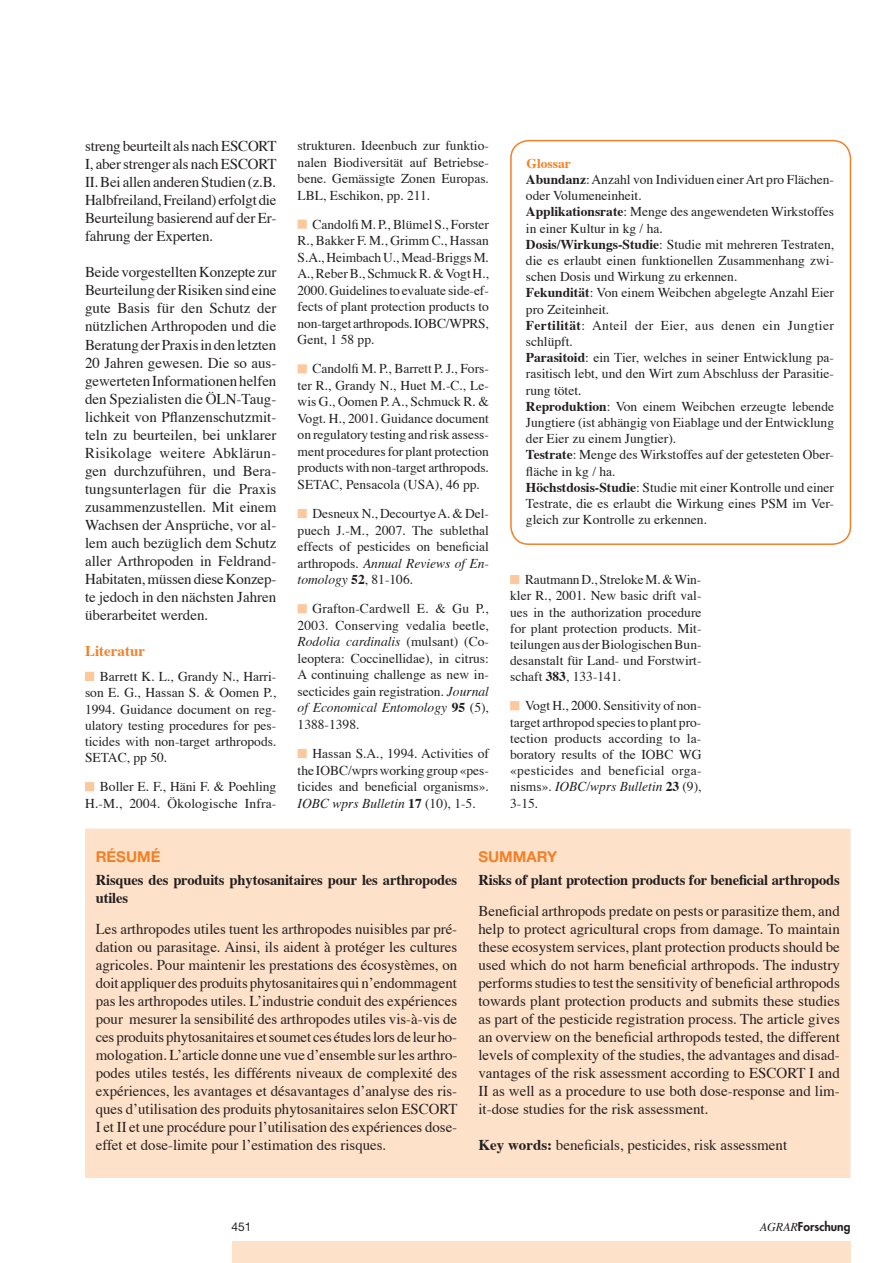
<style>
.page{position:relative;width:893px;height:1263px;background:#fff}
.page>*{position:absolute;margin:0;border:0;box-sizing:border-box;transform-origin:0 0}
.t1{font:15px/18px "Times";color:#231f20;text-align:justify}
.t2{font:700 15px/18px "Times";letter-spacing:-.01em;color:#231f20}
.t3{font:700 15px "Helvetica Neue";color:#f48026}
.t4{font:700 15px "Times";color:#f48026}
.t5{font:13.5px/16.2px "Times";color:#231f20;text-align:justify}
.t6{font:800 12px "Futura";color:#231f20}
.t7{font:12px "Helvetica Neue";color:#231f20}
.s1{font-style:italic}
.s2{font-weight:700}
.s3{font-weight:700;color:#f48026}
.s4{font-family:"Times";font-weight:400;font-style:italic}
</style>
<div class="page">
<div style="left:232px;top:1242px;width:618px;height:21px;background:#fee1c9"></div>
<div style="left:85px;top:829px;width:765px;height:349px;background:#fee1c9"></div>
<div style="left:85px;top:672px;width:9px;height:9px;background:#fcc89c"></div>
<div style="left:85px;top:782px;width:9px;height:9px;background:#fcc89c;border:2px solid #fcc89c"></div>
<div style="left:298px;top:220px;width:9px;height:9px;background:#fcc89c;border:2px solid #fcc89c"></div>
<div style="left:298px;top:364px;width:9px;height:9px;background:#fcc89c;border:2px solid #fcc89c"></div>
<div style="left:298px;top:509px;width:9px;height:9px;background:#fcc89c;border:2px solid #fcc89c"></div>
<div style="left:298px;top:604px;width:9px;height:9px;background:#fcc89c;border:2px solid #fcc89c"></div>
<div style="left:298px;top:749px;width:9px;height:9px;background:#fcc89c;border:2px solid #fcc89c"></div>
<div style="left:510px;top:575px;width:9px;height:9px;background:#fcc89c;border:2px solid #fcc89c"></div>
<div style="left:510px;top:701px;width:9px;height:9px;background:#fcc89c;border:2px solid #fcc89c"></div>
<div style="left:510px;top:140px;width:341px;height:405px;border:2px solid #f48026;border-radius:18px"></div>
<p class="t1" style="left:85px;top:136px;width:193px">streng beurteilt als nach ESCORT I, aber strenger als nach ESCORT II. Bei allen anderen Studien (z.B.<br>Halbfreiland, Freiland) erfolgt die Beurteilung basierend auf der Er&shy;fahrung der Experten.</p>
<p class="t1" style="left:85px;top:262px;width:193px">Beide vorgestellten Konzepte zur Beurteilung der Risiken sind eine gute Basis für den Schutz der nützlichen Arthropoden und die Beratung der Praxis in den letzten 20 Jahren gewesen. Die so aus&shy;gewerteten Informationen helfen den Spezialisten die ÖLN-Taug&shy;lichkeit von Pflanzenschutzmit&shy;teln zu beurteilen, bei unklarer Risikolage weitere Abklärun&shy;gen durchzuführen, und Bera&shy;tungsunterlagen für die Praxis zusammenzustellen. Mit einem Wachsen der Ansprüche, vor al&shy;lem auch bezüglich dem Schutz aller Arthropoden in Feldrand-Habitaten, müssen diese Konzep&shy;te jedoch in den nächsten Jahren überarbeitet werden.</p>
<p class="t4" style="left:85px;top:637px;width:61px">Literatur</p>
<p class="t5" style="left:85px;top:667px;width:193px;text-indent:15px">Barrett K. L., Grandy N., Harri&shy;son E. G., Hassan S. &amp; Oomen P., 1994. Guidance document on reg&shy;ulatory testing procedures for pes&shy;ticides with non-target arthropods.<br>SETAC, pp 50.</p>
<p class="t5" style="left:85px;top:777px;width:193px;text-align:right">Boller E. F., Häni F. &amp; Poehling<br>H.-M., 2004. Ökologische Infra-</p>
<p class="t5" style="left:298px;top:136px;width:193px">strukturen. Ideenbuch zur funktio&shy;nalen Biodiversität auf Betriebse&shy;bene. Gemässigte Zonen Europas.<br>LBL, Eschikon, pp. 211.</p>
<p class="t5" style="left:298px;top:215px;width:193px;text-indent:15px">Candolfi M. P., Blümel S., Forster R., Bakker F. M., Grimm C., Hassan S.A., Heimbach U., Mead-Briggs M.<br>A., Reber B., Schmuck R. &amp; Vogt H., 2000. Guidelines to evaluate side-ef&shy;fects of plant protection products to non-target arthropods. IOBC/WPRS, Gent, 1 58 pp.</p>
<p class="t5" style="left:298px;top:359px;width:193px;text-indent:15px">Candolfi M. P., Barrett P. J., Fors&shy;ter R., Grandy N., Huet M.-C., Le&shy;wis G., Oomen P. A., Schmuck R. &amp; Vogt. H., 2001. Guidance document on regulatory testing and risk assess&shy;ment procedures for plant protection products with non-target arthropods.<br>SETAC, Pensacola (USA), 46 pp.</p>
<p class="t5" style="left:298px;top:504px;width:193px;text-indent:15px">Desneux N., Decourtye A. &amp; Del&shy;puech J.-M., 2007. The sublethal effects of pesticides on beneficial arthropods. <span class="s1">Annual Reviews of En&shy;tomology</span> <span class="s2">52</span>, 81-106.</p>
<p class="t5" style="left:298px;top:599px;width:193px;text-indent:15px">Grafton-Cardwell E. &amp; Gu P., 2003. Conserving vedalia beetle, <span class="s1">Rodolia cardinalis</span> (mulsant) (Co&shy;leoptera: Coccinellidae), in citrus:<br>A continuing challenge as new in&shy;secticides gain registration. <span class="s1">Journal of Economical Entomology</span> <span class="s2">95</span> (5), 1388-1398.</p>
<p class="t5" style="left:298px;top:744px;width:193px;text-indent:15px">Hassan S.A., 1994. Activities of the IOBC/wprs working group «pes&shy;ticides and beneficial organisms».<br><span class="s1">IOBC wprs Bulletin</span> <span class="s2">17</span> (10), 1-5.</p>
<p class="t5" style="left:526px;top:154px;width:310px;text-align:left"><span class="s3">Glossar<br></span><span class="s2">Abundanz</span>: Anzahl von Individuen einer Art pro Flächen&shy;oder Volumeneinheit.<br><span class="s2">Applikationsrate</span>: Menge des angewendeten Wirkstoffes in einer Kultur in kg / ha.<br><span class="s2">Dosis/Wirkungs-Studie</span>: Studie mit mehreren Testraten, die es erlaubt einen funktionellen Zusammenhang zwi&shy;schen Dosis und Wirkung zu erkennen.<br><span class="s2">Fekundität</span>: Von einem Weibchen abgelegte Anzahl Eier pro Zeiteinheit.<br><span class="s2">Fertilität</span>: Anteil der Eier, aus denen ein Jungtier schlüpft.<br><span class="s2">Parasitoid</span>: ein Tier, welches in seiner Entwicklung pa&shy;rasitisch lebt, und den Wirt zum Abschluss der Parasitie&shy;rung tötet.<br><span class="s2">Reproduktion</span>: Von einem Weibchen erzeugte lebende Jungtiere (ist abhängig von Eiablage und der Entwicklung der Eier zu einem Jungtier).<br><span class="s2">Testrate</span>: Menge des Wirkstoffes auf der getesteten Ober&shy;fläche in kg / ha.<br><span class="s2">Höchstdosis-Studie</span>: Studie mit einer Kontrolle und einer Testrate, die es erlaubt die Wirkung eines PSM im Ver&shy;gleich zur Kontrolle zu erkennen.</p>
<p class="t5" style="left:510px;top:570px;width:193px;text-indent:15px">Rautmann D., Streloke M. &amp; Win&shy;kler R., 2001. New basic drift val&shy;ues in the authorization procedure for plant protection products. Mit&shy;teilungen aus der Biologischen Bun&shy;desanstalt für Land- und Forstwirt&shy;schaft <span class="s2">383</span>, 133-141.</p>
<p class="t5" style="left:510px;top:696px;width:193px;text-indent:15px">Vogt H., 2000. Sensitivity of non&shy;target arthropod species to plant pro&shy;tection products according to la&shy;boratory results of the IOBC WG «pesticides and beneficial orga&shy;nisms». <span class="s1">IOBC/wprs Bulletin</span> <span class="s2">23</span> (9), 3-15.</p>
<p class="t3" style="left:96px;top:848px;width:33px">RÉSUM</p>
<p class="t3" style="left:151px;top:848px;width:11px">É</p>
<p class="t2" style="left:96px;top:870px;width:363px">Risques des produits phytosanitaires pour les arthropodes utiles</p>
<p class="t1" style="left:96px;top:919px;width:363px">Les arthropodes utiles tuent les arthropodes nuisibles par pré&shy;dation ou parasitage. Ainsi, ils aident à protéger les cultures agricoles. Pour maintenir les prestations des écosystèmes, on doit appliquer des produits phytosanitaires qui n’endommagent pas les arthropodes utiles. L’industrie conduit des expériences pour mesurer la sensibilité des arthropodes utiles vis-à-vis de ces produits phytosanitaires et soumet ces études lors de leur ho&shy;mologation. L’article donne une vue d’ensemble sur les arthro&shy;podes utiles testés, les différents niveaux de complexité des expériences, les avantages et désavantages d’analyse des ris&shy;ques d’utilisation des produits phytosanitaires selon ESCORT I et II et une procédure pour l’utilisation des expériences dose&shy;effet et dose-limite pour l’estimation des risques.</p>
<p class="t3" style="left:478px;top:847px;width:23px">SUMMAR</p>
<p class="t3" style="left:547px;top:847px;width:12px">Y</p>
<p class="t2" style="left:478px;top:870px;width:363px">Risks of plant protection products for beneficial arthropods</p>
<p class="t1" style="left:478px;top:901px;width:363px">Beneficial arthropods predate on pests or parasitize them, and help to protect agricultural crops from damage. To maintain these ecosystem services, plant protection products should be used which do not harm beneficial arthropods. The industry performs studies to test the sensitivity of beneficial arthropods towards plant protection products and submits these studies as part of the pesticide registration process. The article gives an overview on the beneficial arthropods tested, the different levels of complexity of the studies, the advantages and disad&shy;vantages of the risk assessment according to ESCORT I and II as well as a procedure to use both dose-response and lim&shy;it-dose studies for the risk assessment.</p>
<p class="t1" style="left:478px;top:1135px;width:310px"><span class="s2">Key words:</span> beneficials, pesticides, risk assessment</p>
<p class="t7" style="left:232px;top:1220px;width:22px">451</p>
<p class="t6" style="left:760px;top:1219px;width:92px"><span class="s4">AGRAR</span>Forschung</p>
</div>
